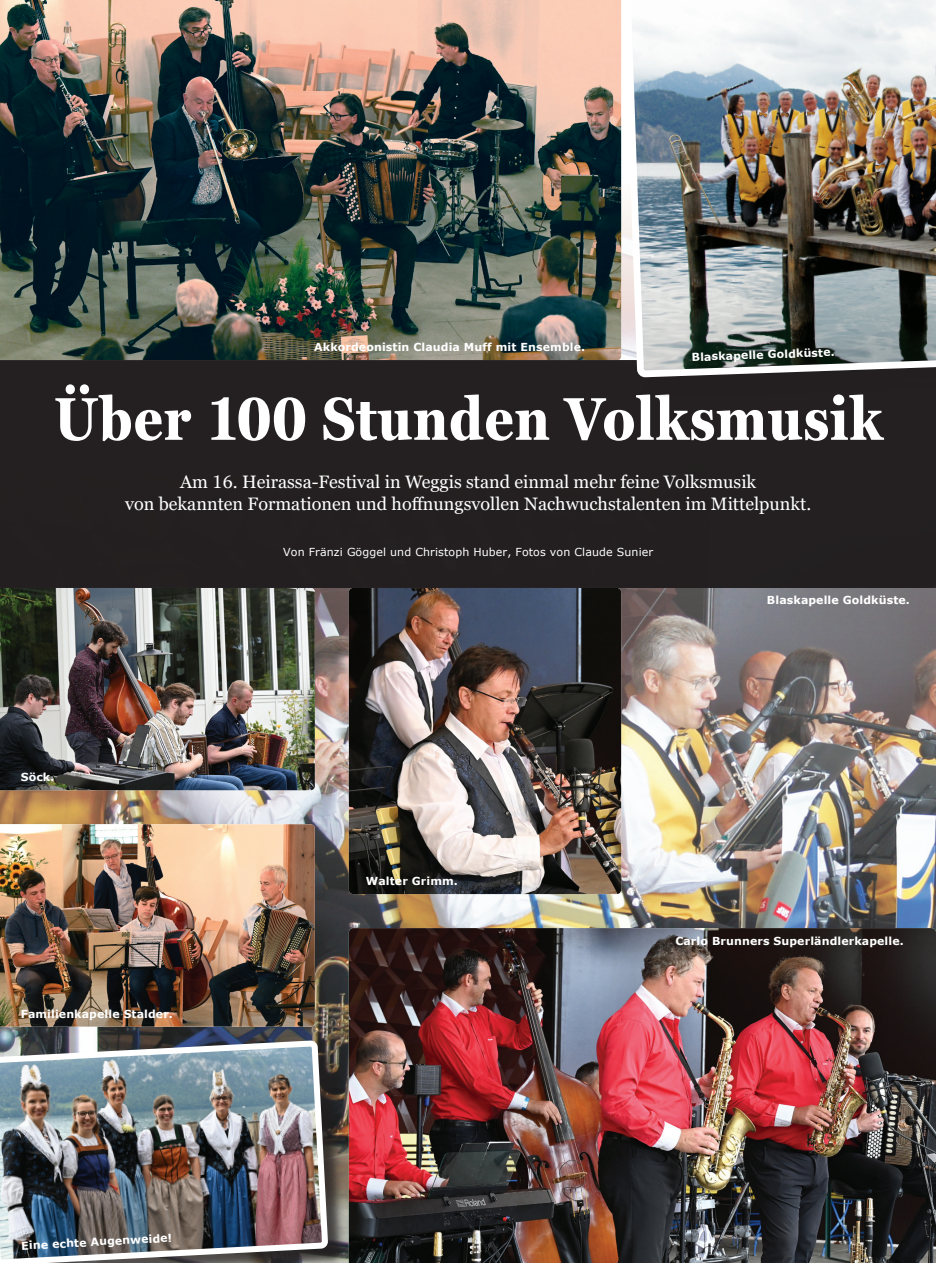
<style>
.page{position:relative;width:936px;height:1263px;background:#fff}
.page>*{position:absolute;margin:0;border:0;box-sizing:border-box;transform-origin:0 0}
.t1{font:700 condensed 60px "Georgia Pro";color:#fff}
.t2{font:18px/21.6px "Georgia Pro";color:#fff;text-align:center}
.t3{font:700 10.95px "Verdana";letter-spacing:.01em;color:#fff}
.t4{font:10.95px "Verdana";letter-spacing:.01em;color:#fff}
</style>
<div class="page">
<img style="left:0;top:184px;width:935px;height:1079px">
<img style="left:0;top:0;width:621px;height:360px">
<img style="left:0;top:588px;width:315px;height:202px">
<img style="left:0;top:824px;width:315px;height:202px">
<img style="left:349px;top:588px;width:272px;height:306px">
<div style="left:0;top:1043px;width:346px;height:220px;background:#231f20;opacity:.75"></div>
<img style="left:0;top:1039px;width:329px;height:224px">
<img style="left:349px;top:928px;width:586px;height:335px">
<div style="left:0;top:360px;width:935px;height:228px;background:#231f20"></div>
<img style="left:625px;top:0;width:310px;height:378px">
<p class="t3" style="left:314px;top:340px;width:272px">Akkordeonistin Claudia Muff mit Ensemble.</p>
<p class="t3" style="left:691px;top:350px;width:144px;rotate:-2deg">Blaskapelle Goldküste.</p>
<h1 class="t1" style="left:53px;top:383px;width:831px">Über 100 Stunden Volksmusik</h1>
<h2 class="t2" style="left:125px;top:472px;width:687px">Am 16. Heirassa-Festival in Weggis stand einmal mehr feine Volksmusik<br>von bekannten Formationen und hoffnungsvollen Nachwuchstalenten im Mittelpunkt.</h2>
<p class="t4" style="left:283px;top:545px;width:371px">Von Fränzi Göggel und Christoph Huber, Fotos von Claude Sunier</p>
<p class="t3" style="left:21px;top:770px;width:35px">Söck.</p>
<p class="t3" style="left:21px;top:1006px;width:154px">Familienkapelle Stalder.</p>
<p class="t3" style="left:21px;top:1238px;width:152px;rotate:-3deg">Eine echte Augenweide!</p>
<p class="t3" style="left:366px;top:874px;width:93px">Walter Grimm.</p>
<p class="t3" style="left:766px;top:593px;width:144px">Blaskapelle Goldküste.</p>
<p class="t3" style="left:675px;top:933px;width:230px">Carlo Brunners Superländlerkapelle.</p>
</div>
